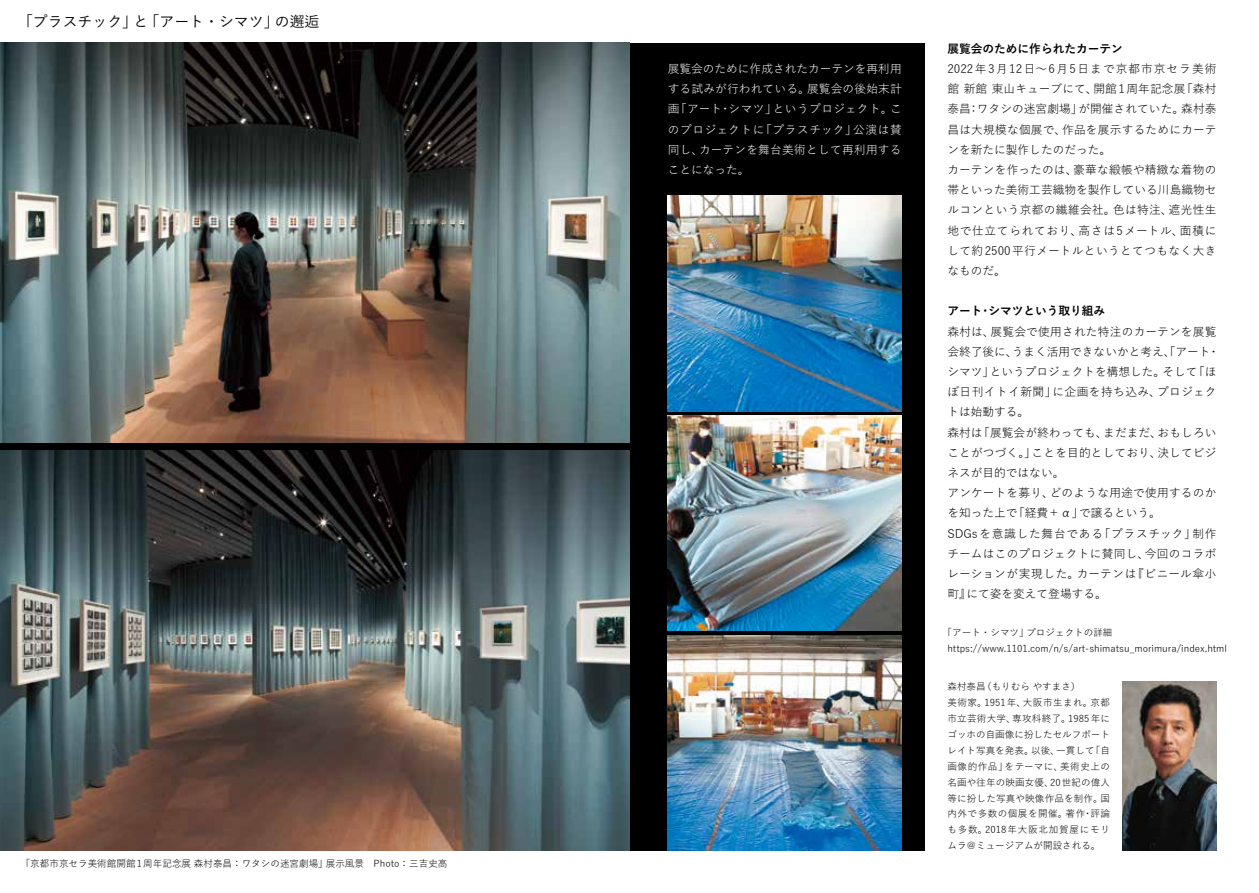
<style>
.page{position:relative;width:1259px;height:893px;background:#fff}
.page>*{position:absolute;margin:0;border:0;box-sizing:border-box;transform-origin:0 0}
.t1{font:500 14.85px "Yu Go Pr 6 N";color:#000}
.t2{font:11.7px/20.2px "Yu Go Pr 6 N";letter-spacing:.015em;color:#000}
.t3{font:11.7px/20.2px "Yu Go Pr 6 N";letter-spacing:.025em;color:#fff;text-align:justify}
.t4{font:700 11.7px "Yu Go Pr 6 N";color:#000}
.t5{font:9.6px/15.9px "Yu Go Pr 6 N";color:#000}
</style>
<div class="page">
<div style="left:629px;top:43px;width:295px;height:807px;background:#000"></div>
<img style="left:668px;top:196px;width:233px;height:215px">
<img style="left:668px;top:635px;width:233px;height:215px">
<img style="left:668px;top:415px;width:233px;height:216px">
<img style="left:1123px;top:681px;width:93px;height:169px">
<img style="left:0;top:451px;width:629px;height:399px">
<img style="left:0;top:43px;width:629px;height:399px">
<p class="t1" style="left:18px;top:8px;width:303px">「プラスチック」と「アート・シマツ」の邂逅</p>
<p class="t5" style="left:21px;top:855px;width:428px">「京都市京セラ美術館開館1周年記念展 森村泰昌：ワタシの迷宮劇場」展示風景　Photo：三吉史高</p>
<p class="t3" style="left:668px;top:57px;width:235px">展覧会のために作成されたカーテンを再利用する試みが行われている。展覧会の後始末計画「アート・シマツ」というプロジェクト。このプロジェクトに「プラスチック」公演は賛同し、カーテンを舞台美術として再利用することになった。</p>
<p class="t4" style="left:947px;top:42px;width:177px">展覧会のために作られたカーテン</p>
<p class="t2" style="left:947px;top:57px;width:270px">2022年3月12日〜6月5日まで京都市京セラ美術館 新館 東山キューブにて、開館1周年記念展「森村泰昌：ワタシの迷宮劇場」が開催されていた。森村泰昌は大規模な個展で、作品を展示するためにカーテンを新たに製作したのだった。<br>カーテンを作ったのは、豪華な緞帳や精緻な着物の帯といった美術工芸織物を製作している川島織物セルコンという京都の繊維会社。色は特注、遮光性生地で仕立てられており、高さは5メートル、面積にして約2500平行メートルというとてつもなく大きなものだ。</p>
<p class="t4" style="left:947px;top:304px;width:159px">アート・シマツという取り組み</p>
<p class="t2" style="left:947px;top:320px;width:273px">森村は、展覧会で使用された特注のカーテンを展覧会終了後に、うまく活用できないかと考え、「アート・シマツ」というプロジェクトを構想した。そして「ほぼ日刊イトイ新聞」に企画を持ち込み、プロジェクトは始動する。<br>森村は「展覧会が終わっても、まだまだ、おもしろいことがつづく。」ことを目的としており、決してビジネスが目的ではない。<br>アンケートを募り、どのような用途で使用するのかを知った上で「経費＋α」で譲るという。<br>SDGsを意識した舞台である「プラスチック」制作チームはこのプロジェクトに賛同し、今回のコラボレーションが実現した。カーテンは『ビニール傘小町』にて姿を変えて登場する。</p>
<p class="t5" style="left:947px;top:623px;width:281px;text-indent:-5px">「アート・シマツ」プロジェクトの詳細https://www.1101.com/n/s/art-shimatsu_morimura/index.html</p>
<p class="t5" style="left:947px;top:677px;width:164px">森村泰昌（もりむら やすまさ）<br>美術家。1951年、大阪市生まれ。京都市立芸術大学、専攻科終了。1985年にゴッホの自画像に扮したセルフポートレイト写真を発表。以後、一貫して「自画像的作品」をテーマに、美術史上の名画や往年の映画女優、20世紀の偉人等に扮した写真や映像作品を制作。国内外で多数の個展を開催。著作・評論も多数。2018年大阪北加賀屋にモリムラ＠ミュージアムが開設される。</p>
</div>
